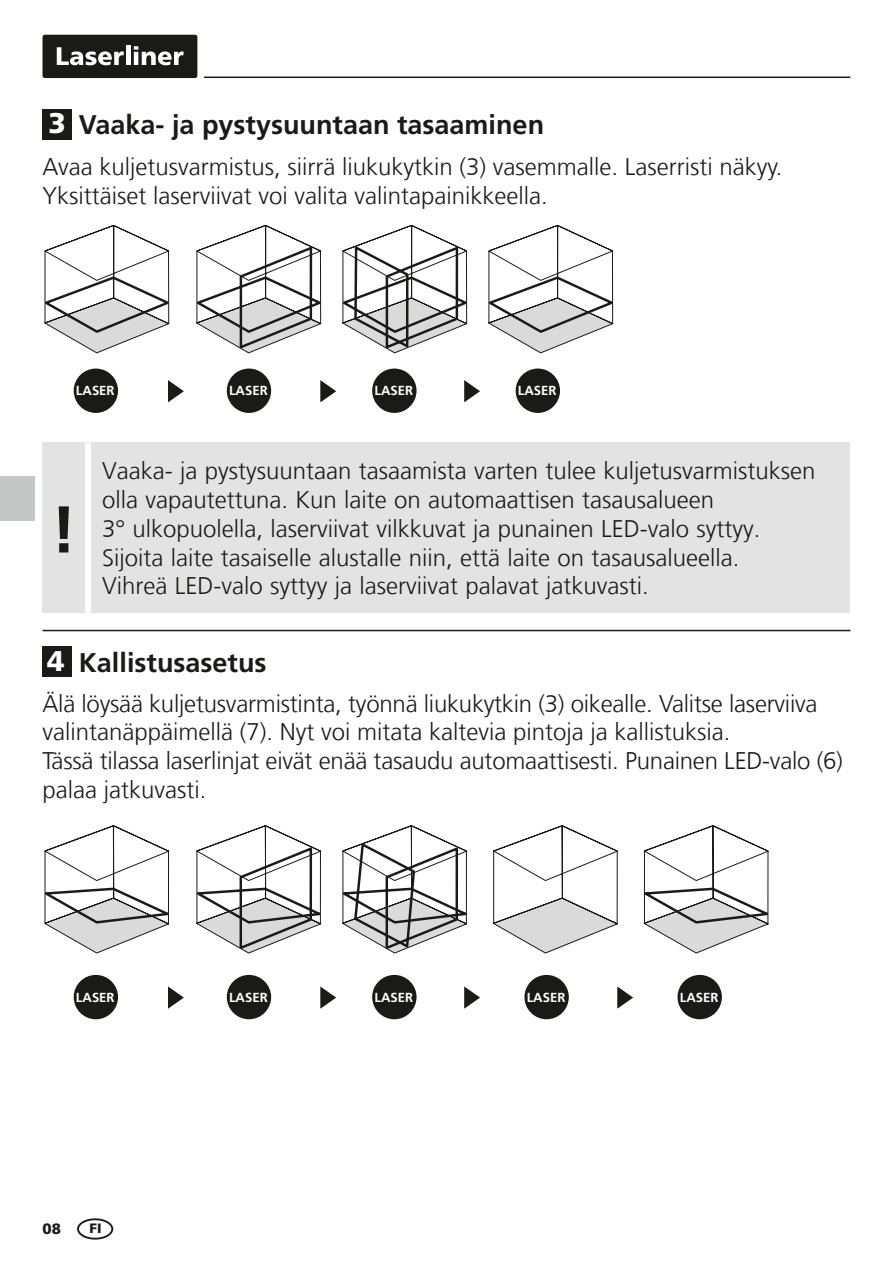
<style>
.page{position:relative;width:893px;height:1263px;background:#fff}
.page>*{position:absolute;margin:0;border:0;box-sizing:border-box;transform-origin:0 0}
.t1{font:700 66px "Frutiger LT Com";color:#1a1a18}
.t2{font:700 27px "Frutiger LT Com";color:#1a1a18}
.t3{font:300 24px/28.8px "Frutiger LT Com";color:#1a1a18}
.t4{font:900 15px "Frutiger LT Com";color:#1a1a18}
.t5{font:900 13.5px "Frutiger LT Com";color:#1a1a18}
.t6{font:700 13.2px "Frutiger LT Com";color:#fff}
.s1{font-weight:900;font-size:28.5px;color:#fff}
</style>
<div class="page">
<hr style="left:204px;top:77px;width:646px;height:1px;background:#1a1a18">
<div style="left:43px;top:35px;width:154px;height:43px;background:#1a1a18;border-radius:2px"></div>
<svg style="left:57px;top:47px;width:67px;height:18px"></svg>
<hr style="left:126px;top:46px;width:4px;height:19px;background:#fff">
<svg style="left:134px;top:46px;width:50px;height:19px"></svg>
<div style="left:74px;top:975px;width:44px;height:44px;background:#1a1a18;border-radius:50%"></div>
<div style="left:227px;top:975px;width:44px;height:44px;background:#1a1a18;border-radius:50%"></div>
<div style="left:372px;top:975px;width:45px;height:44px;background:#1a1a18;border-radius:50%"></div>
<div style="left:524px;top:975px;width:45px;height:44px;background:#1a1a18;border-radius:50%"></div>
<div style="left:677px;top:975px;width:45px;height:44px;background:#1a1a18;border-radius:50%"></div>
<svg style="left:168px;top:986px;width:16px;height:23px"></svg>
<svg style="left:320px;top:986px;width:16px;height:23px"></svg>
<svg style="left:464px;top:986px;width:16px;height:23px"></svg>
<svg style="left:617px;top:986px;width:16px;height:23px"></svg>
<svg style="left:44px;top:825px;width:125px;height:128px"></svg>
<svg style="left:644px;top:825px;width:125px;height:128px"></svg>
<svg style="left:196px;top:825px;width:125px;height:128px"></svg>
<svg style="left:342px;top:825px;width:125px;height:128px"></svg>
<svg style="left:493px;top:825px;width:125px;height:128px"></svg>
<div style="left:43px;top:109px;width:29px;height:30px;background:#1a1a18"></div>
<div style="left:43px;top:443px;width:807px;height:170px;background:#e3e3e3"></div>
<div style="left:85px;top:443px;width:6px;height:170px;background:#fff"></div>
<div style="left:43px;top:647px;width:29px;height:30px;background:#1a1a18"></div>
<hr style="left:43px;top:630px;width:807px;height:1px;background:#1a1a18">
<div style="left:74px;top:369px;width:44px;height:44px;background:#1a1a18;border-radius:50%"></div>
<div style="left:227px;top:369px;width:44px;height:44px;background:#1a1a18;border-radius:50%"></div>
<div style="left:372px;top:369px;width:45px;height:44px;background:#1a1a18;border-radius:50%"></div>
<div style="left:516px;top:369px;width:44px;height:44px;background:#1a1a18;border-radius:50%"></div>
<svg style="left:168px;top:380px;width:16px;height:23px"></svg>
<svg style="left:320px;top:380px;width:16px;height:22px"></svg>
<svg style="left:464px;top:380px;width:16px;height:22px"></svg>
<svg style="left:44px;top:225px;width:125px;height:128px"></svg>
<svg style="left:488px;top:225px;width:125px;height:128px"></svg>
<svg style="left:196px;top:225px;width:125px;height:128px"></svg>
<svg style="left:342px;top:225px;width:125px;height:128px"></svg>
<div style="left:0;top:476px;width:34px;height:44px;background:#c5c6c6"></div>
<div style="left:77px;top:1218px;width:36px;height:21px;border:2px solid #1a1a18;border-radius:50%"></div>
<p class="t2" style="left:48px;top:109px;width:497px"><span class="s1">3</span> Vaaka- ja pystysuuntaan tasaaminen</p>
<p class="t3" style="left:43px;top:152px;width:741px">Avaa kuljetusvarmistus, siirrä liukukytkin (3) vasemmalle. Laserristi näkyy.<br>Yksittäiset laserviivat voi valita valintapainikkeella.</p>
<p class="t6" style="left:76px;top:383px;width:40px">LASER</p>
<p class="t6" style="left:229px;top:383px;width:40px">LASER</p>
<p class="t6" style="left:374px;top:383px;width:40px">LASER</p>
<p class="t6" style="left:518px;top:383px;width:40px">LASER</p>
<h1 class="t1" style="left:51px;top:491px;width:27px">!</h1>
<p class="t3" style="left:102px;top:457px;width:715px">Vaaka- ja pystysuuntaan tasaamista varten tulee kuljetusvarmistuksen olla vapautettuna. Kun laite on automaattisen tasausalueen<br>3° ulkopuolella, laserviivat vilkkuvat ja punainen LED-valo syttyy.<br>Sijoita laite tasaiselle alustalle niin, että laite on tasausalueella.<br>Vihreä LED-valo syttyy ja laserviivat palavat jatkuvasti.</p>
<p class="t2" style="left:47px;top:647px;width:221px"><span class="s1">4</span> Kallistusasetus</p>
<p class="t3" style="left:43px;top:689px;width:802px">Älä löysää kuljetusvarmistinta, työnnä liukukytkin (3) oikealle. Valitse laserviiva valintanäppäimellä (7). Nyt voi mitata kaltevia pintoja ja kallistuksia.<br>Tässä tilassa laserlinjat eivät enää tasaudu automaattisesti. Punainen LED-valo (6) palaa jatkuvasti.</p>
<p class="t6" style="left:76px;top:989px;width:40px">LASER</p>
<p class="t6" style="left:229px;top:989px;width:40px">LASER</p>
<p class="t6" style="left:374px;top:989px;width:40px">LASER</p>
<p class="t6" style="left:527px;top:989px;width:40px">LASER</p>
<p class="t6" style="left:680px;top:989px;width:40px">LASER</p>
<p class="t4" style="left:43px;top:1219px;width:20px">08</p>
<p class="t5" style="left:90px;top:1220px;width:14px">FI</p>
</div>
